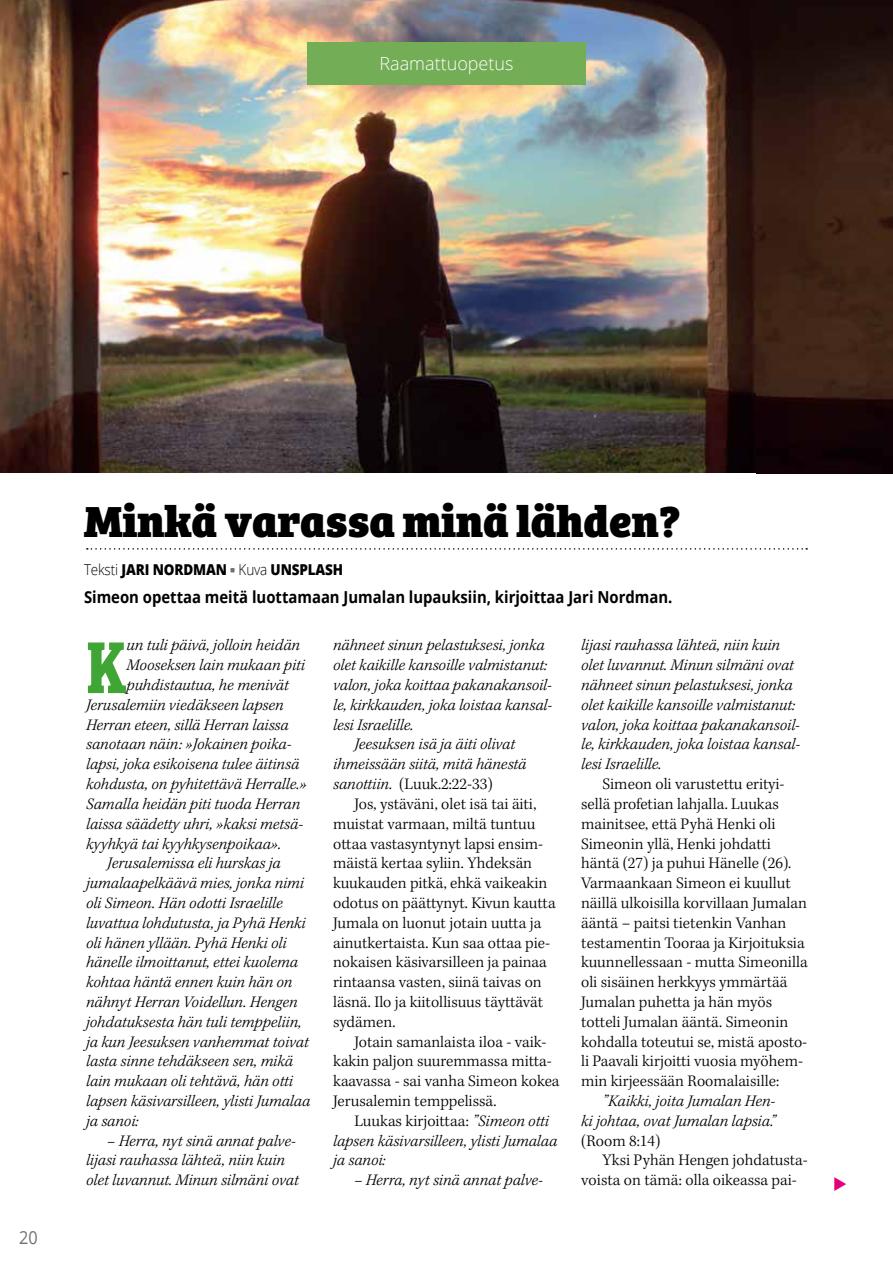
<style>
.page{position:relative;width:893px;height:1263px;background:#fff}
.page>*{position:absolute;margin:0;border:0;box-sizing:border-box;transform-origin:0 0}
.t1{font:700 76.05px "Bree Serif";color:#3fa535;scale:.8 1}
.t2{font:45px "Bree Serif Eb";color:#000}
.t3{font:300 18px "Open Sans";color:#fff}
.t4{font:18px "Open Sans";color:#706f6f;scale:.9 1}
.t5{font:italic 300 16.5px/19.8px "Kepler Std";color:#000}
.t6{font:300 16.5px/19.8px "Kepler Std";color:#000}
.t7{font:700 16.5px "Open Sans";color:#000;scale:.9 1}
.t8{font:800 15px "Open Sans";letter-spacing:-.01em;color:#000;scale:.9 1}
.s1{font-weight:300}
.s2{color:#706f6f}
.s3{font-style:italic}
</style>
<div class="page">
<img style="left:0;top:0;width:756px;height:472px">
<img style="left:756px;top:0;width:137px;height:473px">
<svg style="left:87px;top:548px;width:720px;height:2px"></svg>
<div style="left:307px;top:42px;width:279px;height:43px;background:#73ad55"></div>
<p class="t3" style="left:379px;top:52px;width:136px">Raamattuopetus</p>
<p class="t4" style="left:19px;top:1225px;width:22px">20</p>
<h2 class="t2" style="left:84px;top:485px;width:598px">Minkä varassa minä lähden?</h2>
<p class="t8" style="left:84px;top:558px;width:290px"><span class="s1">Teksti</span> JARI NORDMAN <span class="s2">■</span> <span class="s1">Kuva</span> UNSPLASH</p>
<p class="t7" style="left:84px;top:585px;width:655px">Simeon opettaa meitä luottamaan Jumalan lupauksiin, kirjoittaa Jari Nordman.</p>
<p class="t5" style="left:581px;top:636px;width:220px">lijasi rauhassa lähteä, niin kuin olet luvannut. Minun silmäni ovat nähneet sinun pelastuksesi, jonka olet kaikille kansoille valmistanut: valon, joka koittaa pakanakansoil&shy;le, kirkkauden, joka loistaa kansal&shy;lesi Israelille.</p>
<p class="t6" style="left:581px;top:775px;width:228px;text-indent:21px">Simeon oli varustettu erityi&shy;sellä profetian lahjalla. Luukas mainitsee, että Pyhä Henki oli Simeonin yllä, Henki johdatti häntä (27) ja puhui Hänelle (26).<br>Varmaankaan Simeon ei kuullut näillä ulkoisilla korvillaan Jumalan ääntä – paitsi tietenkin Vanhan testamentin Tooraa ja Kirjoituksia kuunnellessaan - mutta Simeonilla oli sisäinen herkkyys ymmärtää Jumalan puhetta ja hän myös totteli Jumalan ääntä. Simeonin kohdalla toteutui se, mistä aposto&shy;li Paavali kirjoitti vuosia myöhem&shy;min kirjeessään Roomalaisille:</p>
<p class="t5" style="left:581px;top:1091px;width:196px;text-align:right">”Kaikki, joita Jumalan Hen-<br>ki johtaa, ovat Jumalan lapsia.”</p>
<p class="t6" style="left:581px;top:1131px;width:81px">(Room 8:14)</p>
<p class="t6" style="left:602px;top:1151px;width:207px">Yksi Pyhän Hengen johdatusta-</p>
<p class="t6" style="left:581px;top:1171px;width:217px">voista on tämä: olla oikeassa pai-</p>
<h1 class="t1" style="left:86px;top:607px;width:52px">K</h1>
<p class="t5" style="left:127px;top:636px;width:175px">un tuli päivä, jolloin heidän</p>
<p class="t5" style="left:333px;top:636px;width:213px">nähneet sinun pelastuksesi, jonka</p>
<p class="t5" style="left:333px;top:656px;width:215px">olet kaikille kansoille valmistanut:</p>
<p class="t5" style="left:333px;top:676px;width:220px">valon, joka koittaa pakanakansoil-</p>
<p class="t5" style="left:333px;top:695px;width:220px">le, kirkkauden, joka loistaa kansal-</p>
<p class="t5" style="left:333px;top:715px;width:82px">lesi Israelille.</p>
<p class="t5" style="left:354px;top:735px;width:162px">Jeesuksen isä ja äiti olivat</p>
<p class="t5" style="left:333px;top:755px;width:195px">ihmeissään siitä, mitä hänestä</p>
<p class="t6" style="left:333px;top:775px;width:161px"><span class="s3">sanottiin.</span> (Luuk.2:22-33)</p>
<p class="t6" style="left:354px;top:794px;width:184px">Jos, ystäväni, olet isä tai äiti,</p>
<p class="t6" style="left:333px;top:814px;width:204px">muistat varmaan, miltä tuntuu</p>
<p class="t6" style="left:333px;top:834px;width:211px">ottaa vastasyntynyt lapsi ensim-</p>
<p class="t6" style="left:333px;top:854px;width:200px">mäistä kertaa syliin. Yhdeksän</p>
<p class="t6" style="left:333px;top:874px;width:216px">kuukauden pitkä, ehkä vaikeakin</p>
<p class="t6" style="left:333px;top:893px;width:224px">odotus on päättynyt. Kivun kautta</p>
<p class="t6" style="left:333px;top:913px;width:210px">Jumala on luonut jotain uutta ja</p>
<p class="t6" style="left:333px;top:933px;width:219px">ainutkertaista. Kun saa ottaa pie-</p>
<p class="t6" style="left:333px;top:953px;width:215px">nokaisen käsivarsilleen ja painaa</p>
<p class="t6" style="left:333px;top:973px;width:210px">rintaansa vasten, siinä taivas on</p>
<p class="t6" style="left:333px;top:992px;width:212px">läsnä. Ilo ja kiitollisuus täyttävät</p>
<p class="t6" style="left:333px;top:1012px;width:64px">sydämen.</p>
<p class="t6" style="left:354px;top:1032px;width:194px">Jotain samanlaista iloa - vaik-</p>
<p class="t6" style="left:333px;top:1052px;width:220px">kakin paljon suuremmassa mitta-</p>
<p class="t6" style="left:333px;top:1072px;width:228px">kaavassa - sai vanha Simeon kokea</p>
<p class="t6" style="left:333px;top:1091px;width:165px">Jerusalemin temppelissä.</p>
<p class="t6" style="left:354px;top:1111px;width:196px">Luukas kirjoittaa: <span class="s3">”Simeon otti</span></p>
<p class="t5" style="left:333px;top:1131px;width:226px">lapsen käsivarsilleen, ylisti Jumalaa</p>
<p class="t5" style="left:333px;top:1151px;width:54px">ja sanoi:</p>
<p class="t5" style="left:354px;top:1171px;width:190px">– Herra, nyt sinä annat palve-</p>
<p class="t5" style="left:127px;top:656px;width:180px">Mooseksen lain mukaan piti</p>
<p class="t5" style="left:127px;top:676px;width:164px">puhdistautua, he menivät</p>
<p class="t5" style="left:86px;top:695px;width:199px">Jerusalemiin viedäkseen lapsen</p>
<p class="t5" style="left:86px;top:715px;width:204px">Herran eteen, sillä Herran laissa</p>
<p class="t5" style="left:86px;top:735px;width:207px">sanotaan näin: »Jokainen poika-</p>
<p class="t5" style="left:86px;top:755px;width:215px">lapsi, joka esikoisena tulee äitinsä</p>
<p class="t5" style="left:86px;top:775px;width:222px">kohdusta, on pyhitettävä Herralle.»</p>
<p class="t5" style="left:86px;top:794px;width:216px">Samalla heidän piti tuoda Herran</p>
<p class="t5" style="left:86px;top:814px;width:219px">laissa säädetty uhri, »kaksi metsä-</p>
<p class="t5" style="left:86px;top:834px;width:197px">kyyhkyä tai kyyhkysenpoikaa».</p>
<p class="t5" style="left:107px;top:854px;width:175px">Jerusalemissa eli hurskas ja</p>
<p class="t5" style="left:86px;top:874px;width:219px">jumalaapelkäävä mies, jonka nimi</p>
<p class="t5" style="left:86px;top:893px;width:198px">oli Simeon. Hän odotti Israelille</p>
<p class="t5" style="left:86px;top:913px;width:221px">luvattua lohdutusta, ja Pyhä Henki</p>
<p class="t5" style="left:86px;top:933px;width:202px">oli hänen yllään. Pyhä Henki oli</p>
<p class="t5" style="left:86px;top:953px;width:213px">hänelle ilmoittanut, ettei kuolema</p>
<p class="t5" style="left:86px;top:973px;width:208px">kohtaa häntä ennen kuin hän on</p>
<p class="t5" style="left:86px;top:992px;width:213px">nähnyt Herran Voidellun. Hengen</p>
<p class="t5" style="left:86px;top:1012px;width:217px">johdatuksesta hän tuli temppeliin,</p>
<p class="t5" style="left:86px;top:1032px;width:224px">ja kun Jeesuksen vanhemmat toivat</p>
<p class="t5" style="left:86px;top:1052px;width:208px">lasta sinne tehdäkseen sen, mikä</p>
<p class="t5" style="left:86px;top:1072px;width:208px">lain mukaan oli tehtävä, hän otti</p>
<p class="t5" style="left:86px;top:1091px;width:226px">lapsen käsivarsilleen, ylisti Jumalaa</p>
<p class="t5" style="left:86px;top:1111px;width:54px">ja sanoi:</p>
<p class="t5" style="left:86px;top:1131px;width:214px;text-indent:21px">– Herra, nyt sinä annat palve&shy;lijasi rauhassa lähteä, niin kuin olet luvannut. Minun silmäni ovat</p>
</div>
